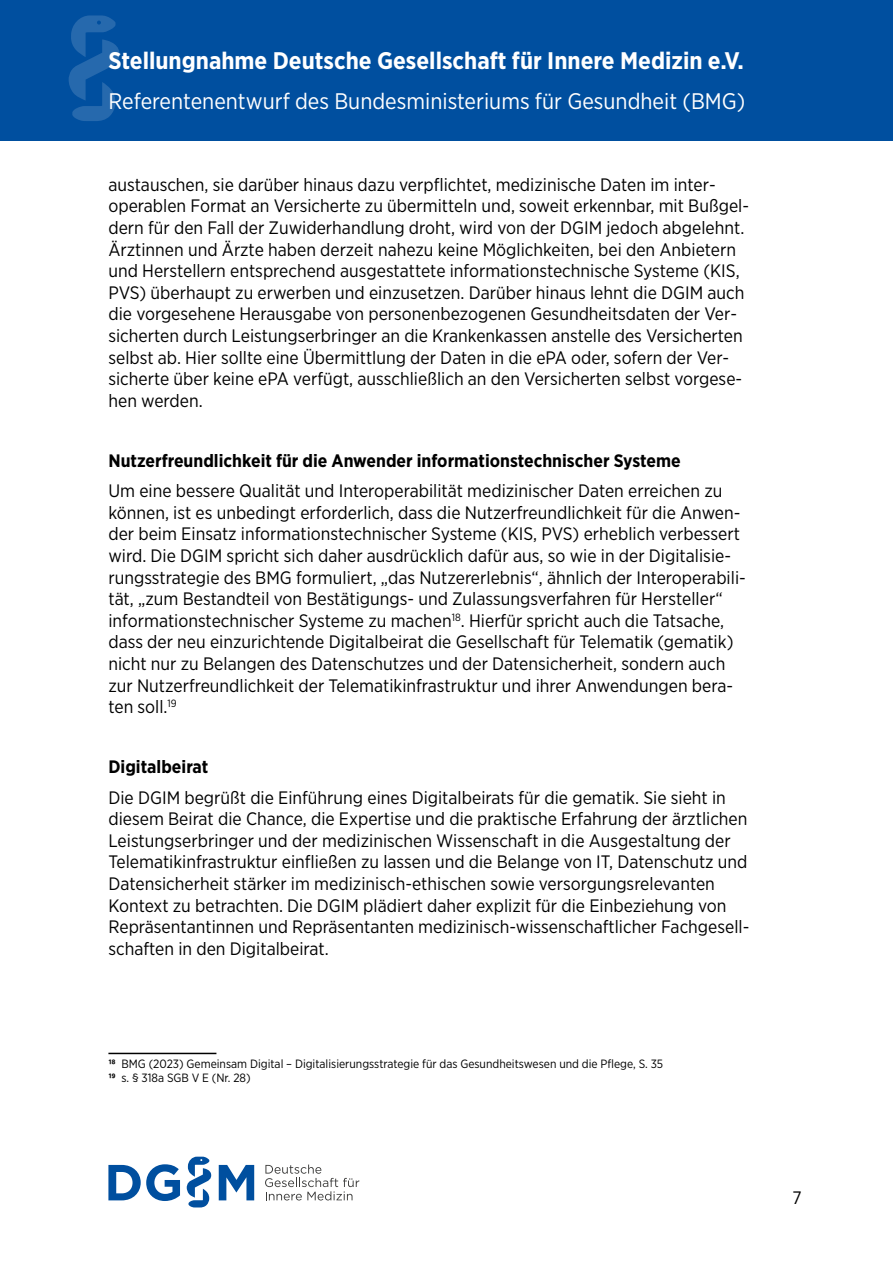
<style>
.page{position:relative;width:893px;height:1263px;background:#fff}
.page>*{position:absolute;margin:0;border:0;box-sizing:border-box;transform-origin:0 0}
.t1{font:700 24px "Gotham Narrow";color:#fff}
.t2{font:22.5px "Gotham Narrow";color:#fff}
.t3{font:18px/21.6px "Gotham Narrow";color:#000}
.t4{font:700 18px "Gotham Narrow";color:#000}
.t5{font:12px/14.4px "Gotham Narrow";color:#000}
.s1{font-weight:700}
</style>
<div class="page">
<div style="left:0;top:0;width:893px;height:140px;background:#004f9f"></div>
<svg style="left:187px;top:1157px;width:25px;height:50px"></svg>
<svg style="left:108px;top:1164px;width:72px;height:37px"></svg>
<svg style="left:219px;top:1165px;width:35px;height:35px"></svg>
<svg style="left:265px;top:1164px;width:94px;height:36px"></svg>
<svg style="left:69px;top:15px;width:51px;height:106px"></svg>
<hr style="left:108px;top:1053px;width:108px;height:1px;background:#000">
<h1 class="t1" style="left:108px;top:46px;width:637px">Stellungnahme Deutsche Gesellschaft für Innere Medizin e.V.</h1>
<p class="t2" style="left:108px;top:87px;width:638px">Referentenentwurf des Bundesministeriums für Gesundheit (BMG)</p>
<p class="t3" style="left:108px;top:173px;width:642px">austauschen, sie darüber hinaus dazu verpflichtet, medizinische Daten im inter&shy;operablen Format an Versicherte zu übermitteln und, soweit erkennbar, mit Bußgel&shy;dern für den Fall der Zuwiderhandlung droht, wird von der DGIM jedoch abgelehnt.<br>Ärztinnen und Ärzte haben derzeit nahezu keine Möglichkeiten, bei den Anbietern und Herstellern entsprechend ausgestattete informationstechnische Systeme (KIS, PVS) überhaupt zu erwerben und einzusetzen. Darüber hinaus lehnt die DGIM auch die vorgesehene Herausgabe von personenbezogenen Gesundheitsdaten der Ver&shy;sicherten durch Leistungserbringer an die Krankenkassen anstelle des Versicherten selbst ab. Hier sollte eine Übermittlung der Daten in die ePA oder, sofern der Ver&shy;sicherte über keine ePA verfügt, ausschließlich an den Versicherten selbst vorgese&shy;hen werden.</p>
<p class="t4" style="left:108px;top:449px;width:574px">Nutzerfreundlichkeit für die Anwender informationstechnischer Systeme</p>
<p class="t3" style="left:108px;top:480px;width:639px">Um eine bessere Qualität und Interoperabilität medizinischer Daten erreichen zu können, ist es unbedingt erforderlich, dass die Nutzerfreundlichkeit für die Anwen&shy;der beim Einsatz informationstechnischer Systeme (KIS, PVS) erheblich verbessert wird. Die DGIM spricht sich daher ausdrücklich dafür aus, so wie in der Digitalisie&shy;rungsstrategie des BMG formuliert, „das Nutzererlebnis“, ähnlich der Interoperabili&shy;tät, „zum Bestandteil von Bestätigungs- und Zulassungsverfahren für Hersteller“ informationstechnischer Systeme zu machen<sup>18</sup>. Hierfür spricht auch die Tatsache, dass der neu einzurichtende Digitalbeirat die Gesellschaft für Telematik (gematik) nicht nur zu Belangen des Datenschutzes und der Datensicherheit, sondern auch zur Nutzerfreundlichkeit der Telematikinfrastruktur und ihrer Anwendungen bera&shy;ten soll.<sup>19</sup></p>
<p class="t4" style="left:108px;top:755px;width:101px">Digitalbeirat</p>
<p class="t3" style="left:108px;top:786px;width:642px">Die DGIM begrüßt die Einführung eines Digitalbeirats für die gematik. Sie sieht in diesem Beirat die Chance, die Expertise und die praktische Erfahrung der ärztlichen Leistungserbringer und der medizinischen Wissenschaft in die Ausgestaltung der Telematikinfrastruktur einfließen zu lassen und die Belange von IT, Datenschutz und Datensicherheit stärker im medizinisch-ethischen sowie versorgungsrelevanten Kontext zu betrachten. Die DGIM plädiert daher explizit für die Einbeziehung von Repräsentantinnen und Repräsentanten medizinisch-wissenschaftlicher Fachgesell&shy;schaften in den Digitalbeirat.</p>
<p class="t5" style="left:108px;top:1056px;width:556px"><span class="s1">18</span> BMG (2023) Gemeinsam Digital – Digitalisierungsstrategie für das Gesundheitswesen und die Pflege, S. 35<br><span class="s1">19</span> s. § 318a SGB V E (Nr. 28)</p>
<p class="t3" style="left:792px;top:1186px;width:11px">7</p>
</div>
